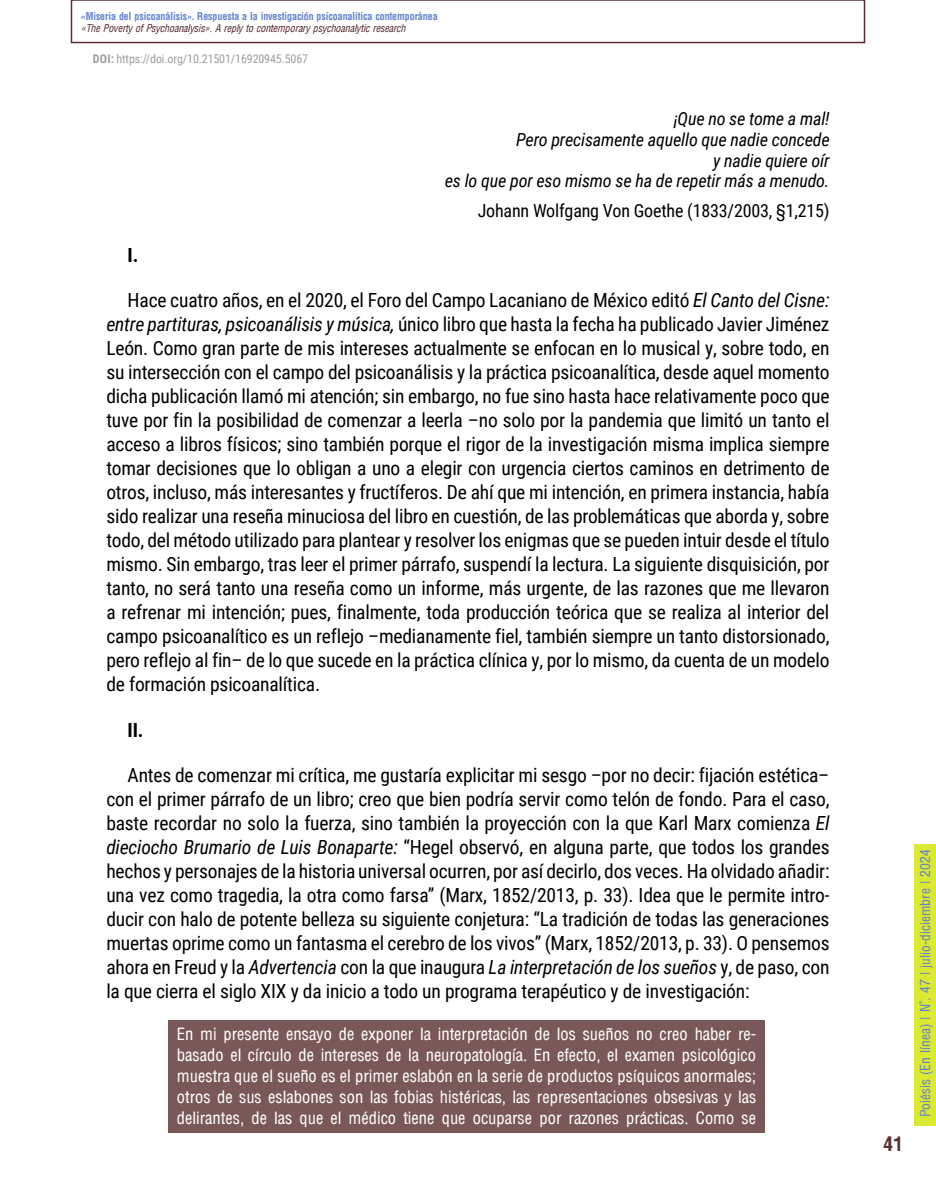
<style>
.page{position:relative;width:936px;height:1191px;background:#fff}
.page>*{position:absolute;margin:0;border:0;box-sizing:border-box;transform-origin:0 0}
.t1{font:19.5px/24px "Roboto Condensed";letter-spacing:-.01em;color:#000;text-align:justify}
.t2{font:700 19.5px "Roboto Condensed";color:#000}
.t3{font:700 condensed 19.5px "Arena";color:#592e2e}
.t4{font:italic 18px/20.7px "Roboto Condensed";letter-spacing:-.01em;color:#000;text-align:right}
.t5{font:18px "Roboto Condensed";letter-spacing:-.01em;color:#000}
.t6{font:16.5px/21px "Arena Condensed";color:#fff;text-align:justify}
.t7{font:13.5px "Arena Condensed";color:#6283cf}
.t8{font:12px "Roboto Condensed";letter-spacing:-.01em;color:#9c9e9f}
.t9{font:700 condensed 10.5px "Arena";letter-spacing:-.01em;color:#6283cf;scale:.95 1}
.t10{font:italic condensed 10.5px "Arena";letter-spacing:-.01em;color:#592e2e;scale:.95 1}
.s1{font-weight:700}
.s2{font-style:italic}
</style>
<div class="page">
<div style="left:914px;top:844px;width:21px;height:282px;background:#dce932"></div>
<div style="left:71px;top:0;width:794px;height:43px;border:2px solid #592e2e"></div>
<div style="left:168px;top:1020px;width:596px;height:112px;background:#7a5858"></div>
<p class="t9" style="left:81px;top:10px;width:377px">«Miseria del psicoanálisis». Respuesta a la investigación psicoanalítica contemporánea</p>
<p class="t10" style="left:81px;top:23px;width:343px">«The Poverty of Psychoanalysis». A reply to contemporary psychoanalytic research</p>
<p class="t8" style="left:93px;top:51px;width:217px"><span class="s1">DOI:</span> https://doi.org/10.21501/16920945.5067</p>
<p class="t4" style="left:445px;top:108px;width:386px">¡Que no se tome a mal!<br>Pero precisamente aquello que nadie concede<br>y nadie quiere oír<br>es lo que por eso mismo se ha de repetir más a menudo.</p>
<p class="t5" style="left:477px;top:197px;width:353px">Johann Wolfgang Von Goethe (1833/2003, §1,215)</p>
<p class="t2" style="left:128px;top:241px;width:12px">I.</p>
<p class="t1" style="left:106px;top:287px;width:724px;text-indent:21px">Hace cuatro años, en el 2020, el Foro del Campo Lacaniano de México editó <span class="s2">El Canto del Cisne: entre partituras, psicoanálisis y música,</span> único libro que hasta la fecha ha publicado Javier Jiménez León. Como gran parte de mis intereses actualmente se enfocan en lo musical y, sobre todo, en su intersección con el campo del psicoanálisis y la práctica psicoanalítica, desde aquel momento dicha publicación llamó mi atención; sin embargo, no fue sino hasta hace relativamente poco que tuve por fin la posibilidad de comenzar a leerla –no solo por la pandemia que limitó un tanto el acceso a libros físicos; sino también porque el rigor de la investigación misma implica siempre tomar decisiones que lo obligan a uno a elegir con urgencia ciertos caminos en detrimento de otros, incluso, más interesantes y fructíferos. De ahí que mi intención, en primera instancia, había sido realizar una reseña minuciosa del libro en cuestión, de las problemáticas que aborda y, sobre todo, del método utilizado para plantear y resolver los enigmas que se pueden intuir desde el título mismo. Sin embargo, tras leer el primer párrafo, suspendí la lectura. La siguiente disquisición, por tanto, no será tanto una reseña como un informe, más urgente, de las razones que me llevaron a refrenar mi intención; pues, finalmente, toda producción teórica que se realiza al interior del campo psicoanalítico es un reflejo –medianamente fiel, también siempre un tanto distorsionado, pero reflejo al fin– de lo que sucede en la práctica clínica y, por lo mismo, da cuenta de un modelo de formación psicoanalítica.</p>
<p class="t2" style="left:128px;top:716px;width:17px">II.</p>
<p class="t1" style="left:106px;top:762px;width:724px;text-indent:21px">Antes de comenzar mi crítica, me gustaría explicitar mi sesgo –por no decir: fijación estética– con el primer párrafo de un libro; creo que bien podría servir como telón de fondo. Para el caso, baste recordar no solo la fuerza, sino también la proyección con la que Karl Marx comienza <span class="s2">El dieciocho Brumario de Luis Bonaparte:</span> “Hegel observó, en alguna parte, que todos los grandes hechos y personajes de la historia universal ocurren, por así decirlo, dos veces. Ha olvidado añadir: una vez como tragedia, la otra como farsa” (Marx, 1852/2013, p. 33). Idea que le permite intro&shy;ducir con halo de potente belleza su siguiente conjetura: “La tradición de todas las generaciones muertas oprime como un fantasma el cerebro de los vivos” (Marx, 1852/2013, p. 33). O pensemos ahora en Freud y la <span class="s2">Advertencia</span> con la que inaugura <span class="s2">La interpretación de los sueños</span> y, de paso, con la que cierra el siglo XIX y da inicio a todo un programa terapéutico y de investigación:</p>
<p class="t6" style="left:177px;top:1023px;width:581px">En mi presente ensayo de exponer la interpretación de los sueños no creo haber re&shy;basado el círculo de intereses de la neuropatología. En efecto, el examen psicológico muestra que el sueño es el primer eslabón en la serie de productos psíquicos anormales; otros de sus eslabones son las fobias histéricas, las representaciones obsesivas y las delirantes, de las que el médico tiene que ocuparse por razones prácticas. Como se</p>
<p class="t3" style="left:883px;top:1132px;width:21px">41</p>
<p class="t7" style="left:917px;top:1117px;width:269px;rotate:-90deg">Poiésis (En línea) | N°. 47 | julio-diciembre | 2024</p>
</div>
